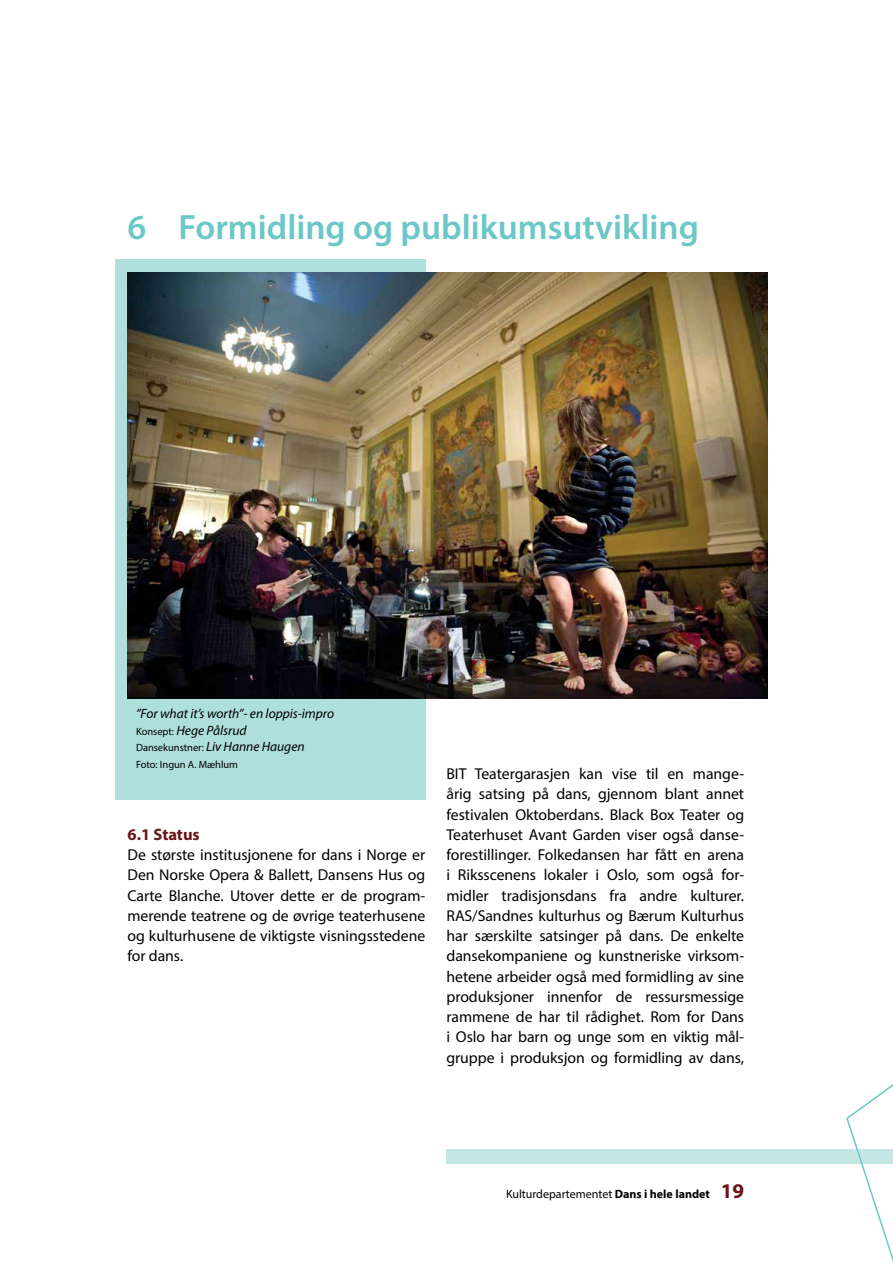
<style>
.page{position:relative;width:893px;height:1263px;background:#fff}
.page>*{position:absolute;margin:0;border:0;box-sizing:border-box;transform-origin:0 0}
.t1{font:600 35.25px "Myriad Pro";color:#6bc8c6}
.t2{font:700 21px "Myriad Pro";color:#691618}
.t3{font:700 16.5px "Myriad Pro";color:#691618}
.t4{font:15.75px/20.2px "Myriad Pro";letter-spacing:-.005em;color:#000;text-align:justify}
.t5{font:italic 13.5px/16.5px "Myriad Pro";letter-spacing:-.005em;color:#000}
.t6{font:12px "Myriad Pro";color:#000}
.t7{font:10.5px/16.5px "Myriad Pro";letter-spacing:-.005em;color:#000}
.s1{font-style:normal;font-size:10.5px}
.s2{font-style:italic;font-size:13.5px}
.s3{font-weight:700}
</style>
<div class="page">
<div style="left:115px;top:259px;width:310px;height:540px;background:#afdfdd"></div>
<div style="left:446px;top:1149px;width:447px;height:15px;background:#c4e7e5"></div>
<svg style="left:846px;top:1084px;width:47px;height:178px"></svg>
<img style="left:128px;top:272px;width:640px;height:426px">
<h1 class="t1" style="left:128px;top:205px;width:573px">6 Formidling og publikumsutvikling</h1>
<p class="t5" style="left:136px;top:705px;width:199px">”For what it’s worth”- en loppis-impro<br><span class="s1">Konsept:</span> Hege Pålsrud</p>
<p class="t7" style="left:136px;top:739px;width:170px">Dansekunstner: <span class="s2">Liv Hanne Haugen<br></span>Foto: Ingun A. Mæhlum</p>
<p class="t3" style="left:128px;top:823px;width:74px">6.1 Status</p>
<p class="t4" style="left:128px;top:844px;width:299px">De største institusjonene for dans i Norge er Den Norske Opera &amp; Ballett, Dansens Hus og Carte Blanche. Utover dette er de program&shy;merende teatrene og de øvrige teaterhusene og kulturhusene de viktigste visningsstedene for dans.</p>
<p class="t4" style="left:446px;top:763px;width:299px;text-align:left">BIT Teatergarasjen kan vise til en mange&shy;årig satsing på dans, gjennom blant annet festivalen Oktoberdans. Black Box Teater og Teaterhuset Avant Garden viser også danse--- forestillinger. Folkedansen har fått en arena i Riksscenens lokaler i Oslo, som også for&shy;midler tradisjonsdans fra andre kulturer.<br>RAS/Sandnes kulturhus og Bærum Kulturhus har særskilte satsinger på dans. De enkelte dansekompaniene og kunstneriske virksom&shy;hetene arbeider også med formidling av sine produksjoner innenfor de ressursmessige rammene de har til rådighet. Rom for Dans i Oslo har barn og unge som en viktig mål&shy;gruppe i produksjon og formidling av dans,</p>
<p class="t6" style="left:506px;top:1187px;width:205px">Kulturdepartementet <span class="s3">Dans i hele landet</span></p>
<h2 class="t2" style="left:721px;top:1177px;width:25px">19</h2>
</div>
